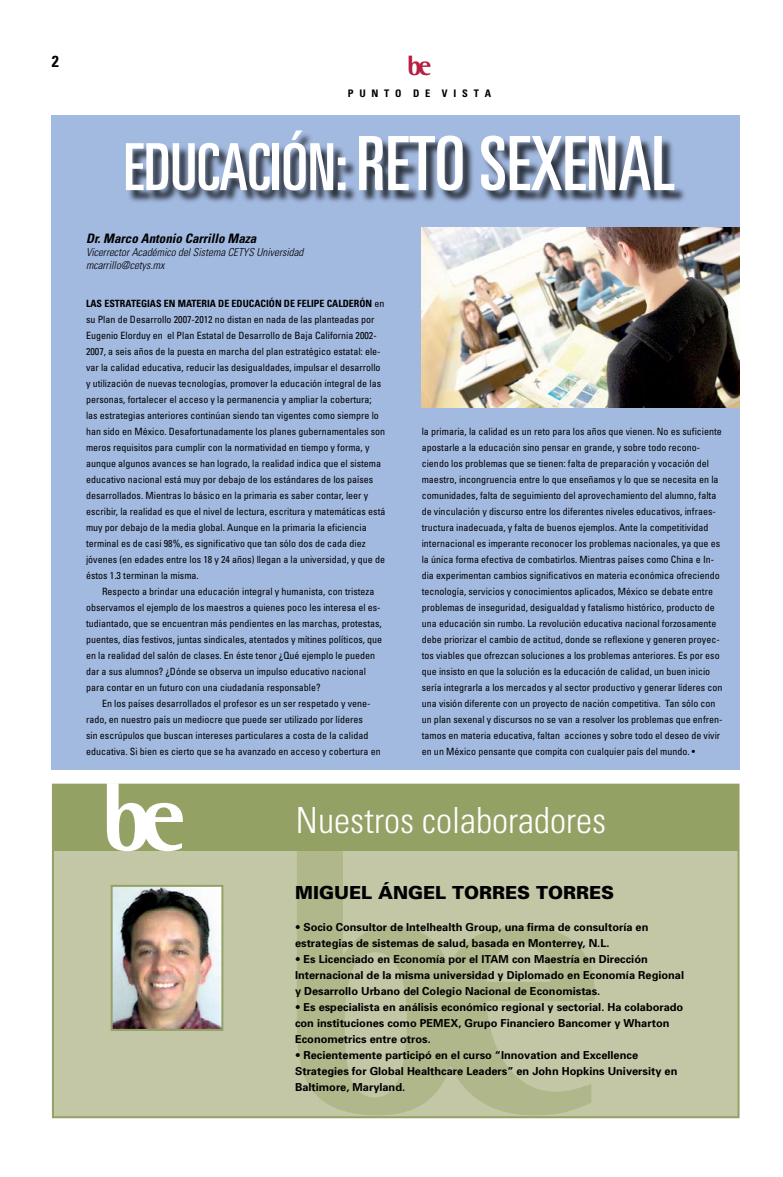
<style>
.page{position:relative;width:783px;height:1177px;background:#fff}
.page>*{position:absolute;margin:0;border:0;box-sizing:border-box;transform-origin:0 0}
.t1{font:ultra-condensed 75px "Univers";color:#fff}
.t2{font:300 condensed 36px "Univers";color:#fff}
.t3{font:800 28px "Rotis Semi Sans";color:#b61e42}
.t4{font:900 18px "Univers";color:#000}
.t5{font:italic 700 condensed 13px "Univers";color:#000}
.t6{font:700 11px/16px "Univers";color:#000}
.t7{font:italic 300 condensed 11px/13px "Univers";color:#000}
.t8{font:700 condensed 10.4px "Univers";color:#000}
.t9{font:condensed 10px/16px "Univers";color:#000}
.s1{font-size:65px}
.s2{font-weight:700}
.s3{font-family:"Rotis Semi Sans";font-weight:400}
</style>
<div class="page">
<div style="left:53px;top:784px;width:685px;height:333px;background:#c3c7a6"></div>
<svg style="left:297px;top:850px;width:297px;height:265px"></svg>
<div style="left:51px;top:116px;width:688px;height:654px;background:#a2b9e0"></div>
<div style="left:53px;top:784px;width:684px;height:66px;background:#94a165"></div>
<svg style="left:107px;top:783px;width:76px;height:68px"></svg>
<div style="left:127px;top:131px;width:560px;height:73px;background:#000;opacity:.75"></div>
<img style="left:421px;top:228px;width:318px;height:179px">
<img style="left:114px;top:887px;width:106px;height:140px">
<div style="left:111px;top:884px;width:112px;height:146px;border:2px solid #94a165"></div>
<h3 class="t3" style="left:407px;top:47px;width:26px">be</h3>
<p class="t8" style="left:347px;top:87px;width:145px">P U N T O D E V I S T A</p>
<h1 class="t1" style="left:123px;top:121px;width:553px"><span class="s1">EDUCACIÓN:</span> RETO SEXENAL</h1>
<h3 class="t5" style="left:86px;top:230px;width:172px">Dr. Marco Antonio Carrillo Maza</h3>
<p class="t7" style="left:86px;top:245px;width:219px">Vicerrector Académico del Sistema CETYS Universidad mcarrillo@cetys.mx</p>
<p class="t9" style="left:86px;top:295px;width:301px"><span class="s2">LAS ESTRATEGIAS EN MATERIA DE EDUCACIÓN DE FELIPE CALDERÓN</span> en su Plan de Desarrollo 2007-2012 no distan en nada de las planteadas por Eugenio Elorduy en el Plan Estatal de Desarrollo de Baja California 2002- 2007, a seis años de la puesta en marcha del plan estratégico estatal: ele&shy;var la calidad educativa, reducir las desigualdades, impulsar el desarrollo y utilización de nuevas tecnologías, promover la educación integral de las personas, fortalecer el acceso y la permanencia y ampliar la cobertura; las estrategias anteriores continúan siendo tan vigentes como siempre lo han sido en México. Desafortunadamente los planes gubernamentales son meros requisitos para cumplir con la normatividad en tiempo y forma, y aunque algunos avances se han logrado, la realidad indica que el sistema educativo nacional está muy por debajo de los estándares de los países desarrollados. Mientras lo básico en la primaria es saber contar, leer y escribir, la realidad es que el nivel de lectura, escritura y matemáticas está muy por debajo de la media global. Aunque en la primaria la eficiencia terminal es de casi 98%, es significativo que tan sólo dos de cada diez jóvenes (en edades entre los 18 y 24 años) llegan a la universidad, y que de éstos 1.3 terminan la misma.</p>
<p class="t9" style="left:86px;top:583px;width:298px;text-indent:16px">Respecto a brindar una educación integral y humanista, con tristeza observamos el ejemplo de los maestros a quienes poco les interesa el es&shy;tudiantado, que se encuentran más pendientes en las marchas, protestas, puentes, días festivos, juntas sindicales, atentados y mítines políticos, que en la realidad del salón de clases. En éste tenor ¿Qué ejemplo le pueden dar a sus alumnos? ¿Dónde se observa un impulso educativo nacional para contar en un futuro con una ciudadanía responsable?</p>
<p class="t9" style="left:86px;top:695px;width:296px;text-indent:16px">En los países desarrollados el profesor es un ser respetado y vene&shy;rado, en nuestro país un mediocre que puede ser utilizado por líderes<br>sin escrúpulos que buscan intereses particulares a costa de la calidad educativa. Si bien es cierto que se ha avanzado en acceso y cobertura en</p>
<p class="t9" style="left:421px;top:423px;width:302px">la primaria, la calidad es un reto para los años que vienen. No es suficiente apostarle a la educación sino pensar en grande, y sobre todo recono&shy;ciendo los problemas que se tienen: falta de preparación y vocación del maestro, incongruencia entre lo que enseñamos y lo que se necesita en la comunidades, falta de seguimiento del aprovechamiento del alumno, falta de vinculación y discurso entre los diferentes niveles educativos, infraes&shy;tructura inadecuada, y falta de buenos ejemplos. Ante la competitividad internacional es imperante reconocer los problemas nacionales, ya que es la única forma efectiva de combatirlos. Mientras países como China e In&shy;dia experimentan cambios significativos en materia económica ofreciendo tecnología, servicios y conocimientos aplicados, México se debate entre problemas de inseguridad, desigualdad y fatalismo histórico, producto de una educación sin rumbo. La revolución educativa nacional forzosamente debe priorizar el cambio de actitud, donde se reflexione y generen proyec&shy;tos viables que ofrezcan soluciones a los problemas anteriores. Es por eso que insisto en que la solución es la educación de calidad, un buen inicio sería integrarla a los mercados y al sector productivo y generar líderes con una visión diferente con un proyecto de nación competitiva. Tan sólo con un plan sexenal y discursos no se van a resolver los problemas que enfren&shy;tamos en materia educativa, faltan acciones y sobre todo el deseo de vivir en un México pensante que compita con cualquier país del mundo. •</p>
<h2 class="t2" style="left:296px;top:798px;width:311px">Nuestros colaboradores</h2>
<h3 class="t4" style="left:295px;top:881px;width:320px">MIGUEL ÁNGEL TORRES TORRES</h3>
<p class="t6" style="left:295px;top:919px;width:355px"><span class="s3">•</span> Socio Consultor de Intelhealth Group, una firma de consultoría en estrategias de sistemas de salud, basada en Monterrey, N.L.</p>
<p class="t6" style="left:295px;top:951px;width:390px"><span class="s3">•</span> Es Licenciado en Economía por el ITAM con Maestría en Dirección<br>Internacional de la misma universidad y Diplomado en Economía Regional y Desarrollo Urbano del Colegio Nacional de Economistas.</p>
<p class="t6" style="left:295px;top:999px;width:389px"><span class="s3">•</span> Es especialista en análisis económico regional y sectorial. Ha colaborado con instituciones como PEMEX, Grupo Financiero Bancomer y Wharton<br>Econometrics entre otros.</p>
<p class="t6" style="left:295px;top:1047px;width:384px"><span class="s3">•</span> Recientemente participó en el curso “Innovation and Excellence<br>Strategies for Global Healthcare Leaders” en John Hopkins University en<br>Baltimore, Maryland.</p>
</div>
